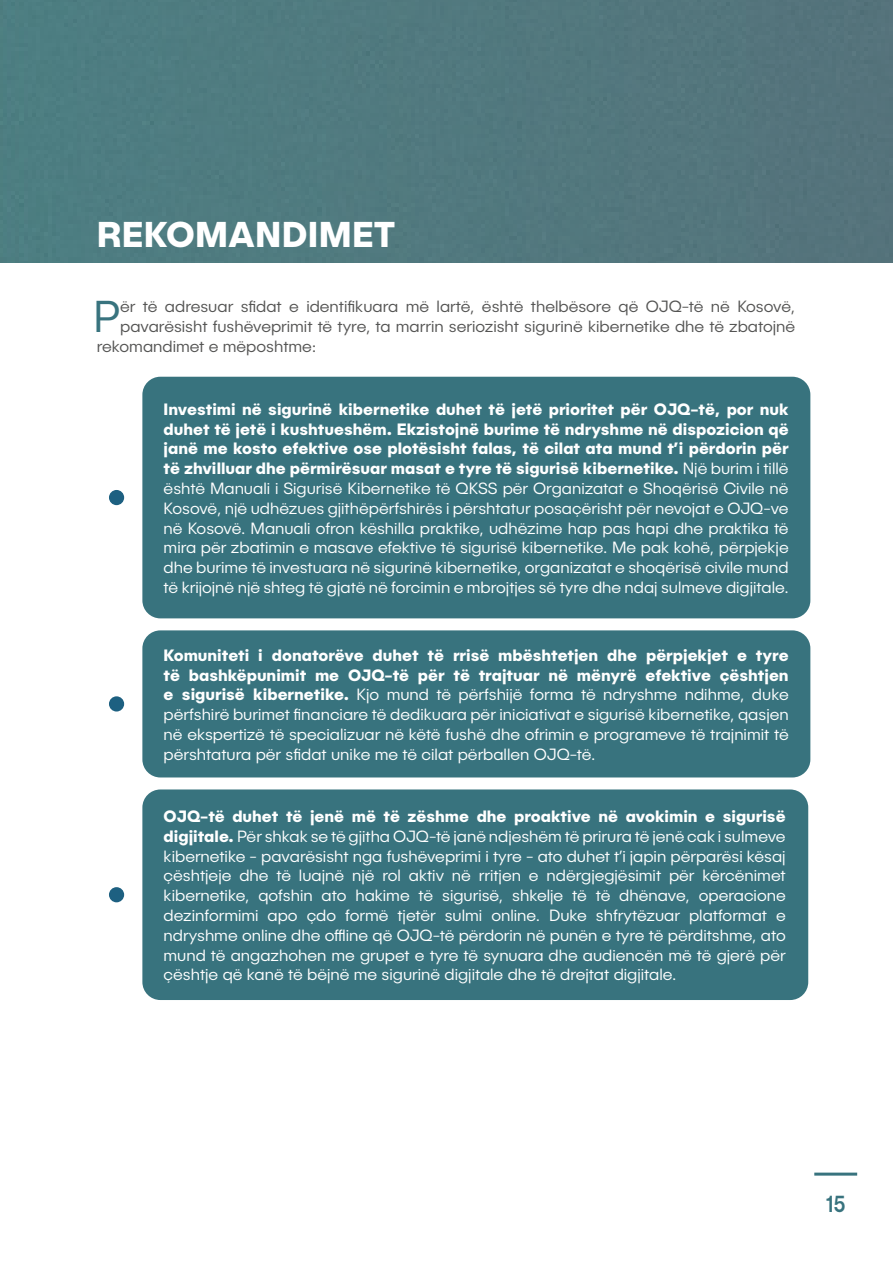
<style>
.page{position:relative;width:893px;height:1263px;background:#fff}
.page>*{position:absolute;margin:0;border:0;box-sizing:border-box;transform-origin:0 0}
.t1{font:300 45.15px "Publica Sans";color:#38737e}
.t2{font:700 36px "Publica Sans";letter-spacing:.01em;color:#fff}
.t3{font:500 23.4px "Publica Sans";color:#38737e;scale:.83 1}
.t4{font:300 16.5px/19.8px "Publica Sans";color:#fff;text-align:justify}
.t5{font:300 16.5px "Publica Sans";color:#545453}
.s1{font-weight:700}
</style>
<div class="page">
<div style="left:0;top:0;width:893px;height:263px;background:#51797e"></div>
<div style="left:109px;top:490px;width:15px;height:15px;background:#1d6081;border-radius:50%"></div>
<div style="left:142px;top:377px;width:668px;height:241px;background:#38737e;border-radius:18px"></div>
<div style="left:109px;top:696px;width:15px;height:15px;background:#1d6081;border-radius:50%"></div>
<div style="left:142px;top:630px;width:668px;height:147px;background:#38737e;border-radius:18px"></div>
<div style="left:109px;top:887px;width:15px;height:15px;background:#1d6081;border-radius:50%"></div>
<div style="left:142px;top:789px;width:666px;height:211px;background:#38737e;border-radius:18px"></div>
<hr style="left:814px;top:1172px;width:43px;height:3px;background:#38737e">
<p class="t2" style="left:97px;top:211px;width:300px">REKOMANDIMET</p>
<p class="t1" style="left:93px;top:289px;width:28px">P</p>
<p class="t5" style="left:120px;top:297px;width:676px">ër të adresuar sfidat e identifikuara më lartë, është thelbësore që OJQ-të në Kosovë,</p>
<p class="t5" style="left:120px;top:316px;width:676px">pavarësisht fushëveprimit të tyre, ta marrin seriozisht sigurinë kibernetike dhe të zbatojnë</p>
<p class="t5" style="left:97px;top:336px;width:221px">rekomandimet e mëposhtme:</p>
<p class="t4" style="left:164px;top:399px;width:627px"><span class="s1">Investimi në sigurinë kibernetike duhet të jetë prioritet për OJQ-të, por nuk duhet të jetë i kushtueshëm. Ekzistojnë burime të ndryshme në dispozicion që janë me kosto efektive ose plotësisht falas, të cilat ata mund t’i përdorin për të zhvilluar dhe përmirësuar masat e tyre të sigurisë kibernetike.</span> Një burim i tillë është Manuali i Sigurisë Kibernetike të QKSS për Organizatat e Shoqërisë Civile në Kosovë, një udhëzues gjithëpërfshirës i përshtatur posaçërisht për nevojat e OJQ-ve në Kosovë. Manuali ofron këshilla praktike, udhëzime hap pas hapi dhe praktika të mira për zbatimin e masave efektive të sigurisë kibernetike. Me pak kohë, përpjekje dhe burime të investuara në sigurinë kibernetike, organizatat e shoqërisë civile mund të krijojnë një shteg të gjatë në forcimin e mbrojtjes së tyre dhe ndaj sulmeve digjitale.</p>
<p class="t4" style="left:164px;top:645px;width:627px"><span class="s1">Komuniteti i donatorëve duhet të rrisë mbështetjen dhe përpjekjet e tyre të bashkëpunimit me OJQ-të për të trajtuar në mënyrë efektive çështjen e sigurisë kibernetike.</span> Kjo mund të përfshijë forma të ndryshme ndihme, duke përfshirë burimet financiare të dedikuara për iniciativat e sigurisë kibernetike, qasjen në ekspertizë të specializuar në këtë fushë dhe ofrimin e programeve të trajnimit të përshtatura për sfidat unike me të cilat përballen OJQ-të.</p>
<p class="t4" style="left:164px;top:806px;width:624px"><span class="s1">OJQ-të duhet të jenë më të zëshme dhe proaktive në avokimin e sigurisë digjitale.</span> Për shkak se të gjitha OJQ-të janë ndjeshëm të prirura të jenë cak i sulmeve kibernetike - pavarësisht nga fushëveprimi i tyre - ato duhet t’i japin përparësi kësaj çështjeje dhe të luajnë një rol aktiv në rritjen e ndërgjegjësimit për kërcënimet kibernetike, qofshin ato hakime të sigurisë, shkelje të të dhënave, operacione dezinformimi apo çdo formë tjetër sulmi online. Duke shfrytëzuar platformat e ndryshme online dhe offline që OJQ-të përdorin në punën e tyre të përditshme, ato mund të angazhohen me grupet e tyre të synuara dhe audiencën më të gjerë për çështje që kanë të bëjnë me sigurinë digjitale dhe të drejtat digjitale.</p>
<p class="t3" style="left:826px;top:1188px;width:25px">15</p>
</div>
